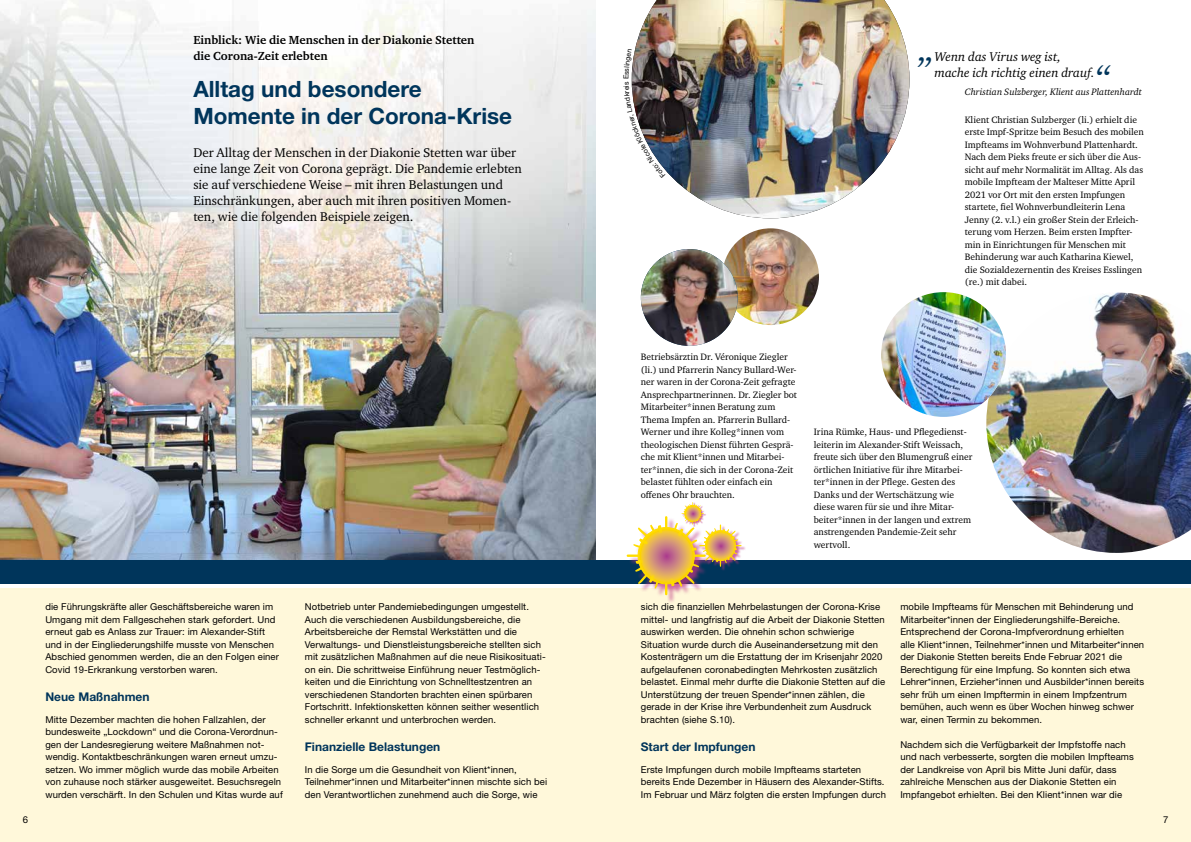
<style>
.page{position:relative;width:1191px;height:842px;background:#fff}
.page>*{position:absolute;margin:0;border:0;box-sizing:border-box;transform-origin:0 0}
.t1{font:italic 36px "Charter ITC Std";color:#00355b}
.t2{font:700 22.5px/27px "Helvetica Neue LT Std";color:#00355b}
.t3{font:13px/16px "Charter ITC Std";color:#000}
.t4{font:italic 13px/16px "Charter ITC Std";color:#000}
.t5{font:700 12px/16px "Charter ITC Std";color:#000}
.t6{font:700 12px "Helvetica Neue LT Std";color:#00355b}
.t7{font:9.5px/12.5px "Helvetica Neue LT Std";letter-spacing:.01em;color:#000}
.t8{font:9.5px/12.5px "Charter ITC Std";color:#000}
.t9{font:italic 9.5px "Charter ITC Std";color:#000}
</style>
<div class="page">
<img style="left:635px;top:0;width:274px;height:218px">
<img style="left:722px;top:228px;width:97px;height:97px;border-radius:48px">
<img style="left:0;top:0;width:595px;height:560px">
<div style="left:0;top:588px;width:1191px;height:254px;background:#fff8da"></div>
<div style="left:0;top:560px;width:1191px;height:24px;background:#00355b"></div>
<img style="left:986px;top:293px;width:205px;height:260px">
<img style="left:881px;top:292px;width:125px;height:125px;border-radius:62px">
<div style="left:628px;top:517px;width:86px;height:87px;background:#bd3682;opacity:.75"></div>
<hr style="left:626px;top:554px;width:16px;height:3px;background:#fd0">
<div style="left:700px;top:525px;width:46px;height:46px;background:#bd3682;opacity:.75"></div>
<svg style="left:633px;top:502px;width:108px;height:93px"></svg>
<svg style="left:641px;top:249px;width:96px;height:97px"></svg>
<img style="left:641px;top:249px;width:96px;height:97px;border-radius:48px">
<img style="left:631px;top:49px;width:34px;height:129px">
<p class="t5" style="left:193px;top:32px;width:282px">Einblick: Wie die Menschen in der Diakonie Stetten die Corona-Zeit erlebten</p>
<h2 class="t2" style="left:193px;top:75px;width:320px">Alltag und besondere<br>Momente in der Corona-Krise</h2>
<p class="t3" style="left:193px;top:145px;width:330px">Der Alltag der Menschen in der Diakonie Stetten war über eine lange Zeit von Corona geprägt. Die Pandemie erlebten sie auf verschiedene Weise – mit ihren Belastungen und Einschränkungen, aber auch mit ihren positiven Momen&shy;ten, wie die folgenden Beispiele zeigen.</p>
<p class="t7" style="left:45px;top:600px;width:235px">die Führungskräfte aller Geschäftsbereiche waren im Umgang mit dem Fallgeschehen stark gefordert. Und erneut gab es Anlass zur Trauer: im Alexander-Stift und in der Eingliederungshilfe musste von Menschen Abschied genommen werden, die an den Folgen einer Covid 19-Erkrankung verstorben waren.</p>
<p class="t6" style="left:45px;top:689px;width:106px">Neue Maßnahmen</p>
<p class="t7" style="left:45px;top:713px;width:239px">Mitte Dezember machten die hohen Fallzahlen, der bundesweite „Lockdown“ und die Corona-Verordnun&shy;gen der Landesregierung weitere Maßnahmen not&shy;wendig. Kontaktbeschränkungen waren erneut umzu&shy;setzen. Wo immer möglich wurde das mobile Arbeiten von zuhause noch stärker ausgeweitet. Besuchsregeln wurden verschärft. In den Schulen und Kitas wurde auf</p>
<p class="t7" style="left:305px;top:600px;width:242px">Notbetrieb unter Pandemiebedingungen umgestellt.<br>Auch die verschiedenen Ausbildungsbereiche, die Arbeitsbereiche der Remstal Werkstätten und die Verwaltungs- und Dienstleistungsbereiche stellten sich mit zusätzlichen Maßnahmen auf die neue Risikosituati&shy;on ein. Die schrittweise Einführung neuer Testmöglich&shy;keiten und die Einrichtung von Schnelltestzentren an verschiedenen Standorten brachten einen spürbaren Fortschritt. Infektionsketten können seither wesentlich schneller erkannt und unterbrochen werden.</p>
<p class="t6" style="left:305px;top:739px;width:137px">Finanzielle Belastungen</p>
<p class="t7" style="left:305px;top:763px;width:244px">In die Sorge um die Gesundheit von Klient*innen,<br>Teilnehmer*innen und Mitarbeiter*innen mischte sich bei den Verantwortlichen zunehmend auch die Sorge, wie</p>
<h1 class="t1" style="left:919px;top:26px;width:16px">„</h1>
<h3 class="t4" style="left:934px;top:48px;width:162px">Wenn das Virus weg ist, mache ich richtig einen drauf.</h3>
<h1 class="t1" style="left:1094px;top:56px;width:16px">“</h1>
<p class="t9" style="left:965px;top:86px;width:178px">Christian Sulzberger, Klient aus Plattenhardt</p>
<p class="t8" style="left:964px;top:113px;width:181px">Klient Christian Sulzberger (li.) erhielt die erste Impf-Spritze beim Besuch des mobilen Impfteams im Wohnverbund Plattenhardt.<br>Nach dem Pieks freute er sich über die Aus&shy;sicht auf mehr Normalität im Alltag. Als das mobile Impfteam der Malteser Mitte April 2021 vor Ort mit den ersten Impfungen startete, fiel Wohnverbundleiterin Lena Jenny (2. v.l.) ein großer Stein der Erleich&shy;terung vom Herzen. Beim ersten Impfter&shy;min in Einrichtungen für Menschen mit Behinderung war auch Katharina Kiewel, die Sozialdezernentin des Kreises Esslingen (re.) mit dabei.</p>
<p class="t8" style="left:641px;top:351px;width:158px">Betriebsärztin Dr. Véronique Ziegler (li.) und Pfarrerin Nancy Bullard-Wer&shy;ner waren in der Corona-Zeit gefragte Ansprechpartnerinnen. Dr. Ziegler bot Mitarbeiter*innen Beratung zum Thema Impfen an. Pfarrerin Bullard-Werner und ihre Kolleg*innen vom theologischen Dienst führten Gesprä&shy;che mit Klient*innen und Mitarbei&shy;ter*innen, die sich in der Corona-Zeit belastet fühlten oder einfach ein offenes Ohr brauchten.</p>
<p class="t8" style="left:814px;top:426px;width:160px">Irina Rümke, Haus- und Pflegedienst&shy;leiterin im Alexander-Stift Weissach, freute sich über den Blumengruß einer örtlichen Initiative für ihre Mitarbei&shy;ter*innen in der Pflege. Gesten des Danks und der Wertschätzung wie diese waren für sie und ihre Mitar&shy;beiter*innen in der langen und extrem anstrengenden Pandemie-Zeit sehr wertvoll.</p>
<p class="t7" style="left:641px;top:600px;width:246px">sich die finanziellen Mehrbelastungen der Corona-Krise mittel- und langfristig auf die Arbeit der Diakonie Stetten auswirken werden. Die ohnehin schon schwierige Situation wurde durch die Auseinandersetzung mit den Kostenträgern um die Erstattung der im Krisenjahr 2020 aufgelaufenen coronabedingten Mehrkosten zusätzlich belastet. Einmal mehr durfte die Diakonie Stetten auf die Unterstützung der treuen Spender*innen zählen, die gerade in der Krise ihre Verbundenheit zum Ausdruck brachten (siehe S.10).</p>
<p class="t6" style="left:641px;top:739px;width:116px">Start der Impfungen</p>
<p class="t7" style="left:641px;top:763px;width:247px">Erste Impfungen durch mobile Impfteams starteten bereits Ende Dezember in Häusern des Alexander-Stifts.<br>Im Februar und März folgten die ersten Impfungen durch</p>
<p class="t7" style="left:900px;top:600px;width:245px">mobile Impfteams für Menschen mit Behinderung und Mitarbeiter*innen der Eingliederungshilfe-Bereiche.<br>Entsprechend der Corona-Impfverordnung erhielten<br>alle Klient*innen, Teilnehmer*innen und Mitarbeiter*innen der Diakonie Stetten bereits Ende Februar 2021 die Berechtigung für eine Impfung. So konnten sich etwa Lehrer*innen, Erzieher*innen und Ausbilder*innen bereits sehr früh um einen Impftermin in einem Impfzentrum bemühen, auch wenn es über Wochen hinweg schwer war, einen Termin zu bekommen.</p>
<p class="t7" style="left:900px;top:738px;width:235px">Nachdem sich die Verfügbarkeit der Impfstoffe nach und nach verbesserte, sorgten die mobilen Impfteams der Landkreise von April bis Mitte Juni dafür, dass zahlreiche Menschen aus der Diakonie Stetten ein Impfangebot erhielten. Bei den Klient*innen war die</p>
<p class="t7" style="left:23px;top:813px;width:7px">6</p>
<p class="t7" style="left:1163px;top:813px;width:7px">7</p>
</div>
